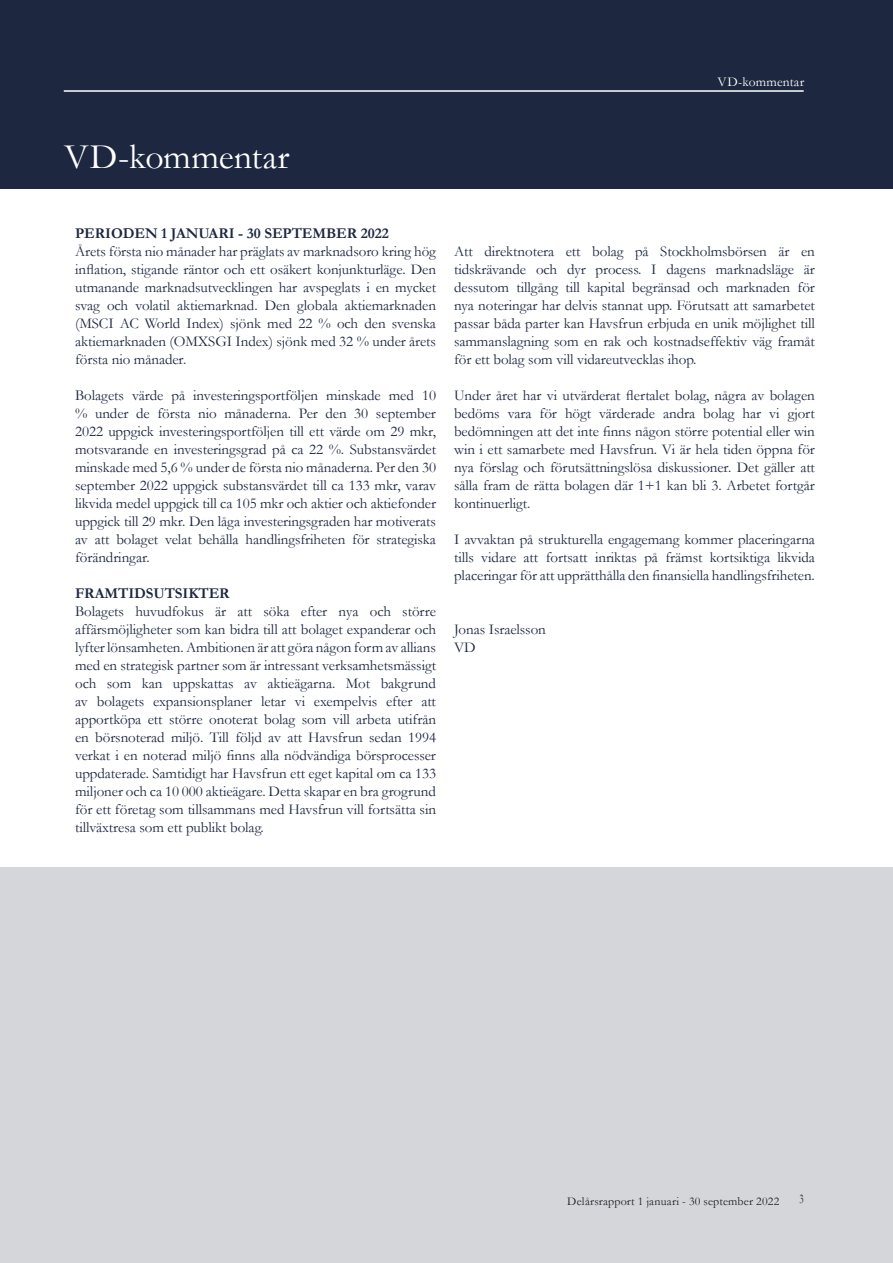
<style>
.page{position:relative;width:893px;height:1263px;background:#fff}
.page>*{position:absolute;margin:0;border:0;box-sizing:border-box;transform-origin:0 0}
.Sidrubriker{font:36px "Garamond";color:#fff}
.löpande_text{font:15px/18px "Garamond";letter-spacing:-.005em;color:#1d273f;text-align:justify}
.löpande_text-2{font:700 15px "Garamond";letter-spacing:-.005em;color:#1d273f}
.Rubbe{font:13.5px "Garamond";letter-spacing:.015em;color:#fff}
.t1{font:13.5px "Garamond";color:#231f20;scale:.67 1}
.t2{font:12px "Garamond";letter-spacing:.015em;color:#231f20}
</style>
<div class="page">
<hr style="left:0;top:867px;width:1px;height:396px;background:#1d273f">
<div style="left:0;top:0;width:893px;height:189px;background:#1d273f"></div>
<hr style="left:64px;top:90px;width:740px;height:2px;background:#fff">
<div style="left:0;top:868px;width:893px;height:395px;background:#d4d6da"></div>
<p class="Sidrubriker" style="left:64px;top:132px;width:227px">VD-kommentar</p>
<p class="Rubbe" style="left:718px;top:73px;width:88px">VD-kommentar</p>
<p class="löpande_text-2" style="left:75px;top:223px;width:315px">PERIODEN 1 JANUARI - 30 SEPTEMBER 2022</p>
<p class="löpande_text" style="left:75px;top:242px;width:362px">Årets första nio månader har präglats av marknadsoro kring hög inflation, stigande räntor och ett osäkert konjunkturläge. Den utmanande marknadsutvecklingen har avspeglats i en mycket svag och volatil aktiemarknad. Den globala aktiemarknaden (MSCI AC World Index) sjönk med 22 % och den svenska aktiemarknaden (OMXSGI Index) sjönk med 32 % under årets första nio månader.</p>
<p class="löpande_text" style="left:75px;top:386px;width:362px">Bolagets värde på investeringsportföljen minskade med 10 % under de första nio månaderna. Per den 30 september 2022 uppgick investeringsportföljen till ett värde om 29 mkr, motsvarande en investeringsgrad på ca 22 %. Substansvärdet minskade med 5,6 % under de första nio månaderna. Per den 30 september 2022 uppgick substansvärdet till ca 133 mkr, varav likvida medel uppgick till ca 105 mkr och aktier och aktiefonder uppgick till 29 mkr. Den låga investeringsgraden har motiverats av att bolaget velat behålla handlingsfriheten för strategiska förändringar.</p>
<p class="löpande_text-2" style="left:75px;top:583px;width:156px">FRAMTIDSUTSIKTER</p>
<p class="löpande_text" style="left:75px;top:602px;width:362px">Bolagets huvudfokus är att söka efter nya och större affärsmöjligheter som kan bidra till att bolaget expanderar och lyfter lönsamheten. Ambitionen är att göra någon form av allians med en strategisk partner som är intressant verksamhetsmässigt och som kan uppskattas av aktieägarna. Mot bakgrund av bolagets expansionsplaner letar vi exempelvis efter att apportköpa ett större onoterat bolag som vill arbeta utifrån en börsnoterad miljö. Till följd av att Havsfrun sedan 1994 verkat i en noterad miljö finns alla nödvändiga börsprocesser uppdaterade. Samtidigt har Havsfrun ett eget kapital om ca 133 miljoner och ca 10 000 aktieägare. Detta skapar en bra grogrund för ett företag som tillsammans med Havsfrun vill fortsätta sin tillväxtresa som ett publikt bolag.</p>
<p class="löpande_text" style="left:454px;top:242px;width:362px">Att direktnotera ett bolag på Stockholmsbörsen är en tidskrävande och dyr process. I dagens marknadsläge är dessutom tillgång till kapital begränsad och marknaden för nya noteringar har delvis stannat upp. Förutsatt att samarbetet passar båda parter kan Havsfrun erbjuda en unik möjlighet till sammanslagning som en rak och kostnadseffektiv väg framåt för ett bolag som vill vidareutvecklas ihop.</p>
<p class="löpande_text" style="left:454px;top:386px;width:362px">Under året har vi utvärderat flertalet bolag, några av bolagen bedöms vara för högt värderade andra bolag har vi gjort bedömningen att det inte finns någon större potential eller win win i ett samarbete med Havsfrun. Vi är hela tiden öppna för nya förslag och förutsättningslösa diskussioner. Det gäller att sålla fram de rätta bolagen där 1+1 kan bli 3. Arbetet fortgår kontinuerligt.</p>
<p class="löpande_text" style="left:454px;top:530px;width:362px">I avvaktan på strukturella engagemang kommer placeringarna tills vidare att fortsatt inriktas på främst kortsiktiga likvida placeringar för att upprätthålla den finansiella handlingsfriheten.</p>
<p class="löpande_text" style="left:454px;top:620px;width:93px">Jonas Israelsson</p>
<p class="löpande_text" style="left:454px;top:638px;width:23px">VD</p>
<p class="t2" style="left:567px;top:1193px;width:214px">Delårsrapport 1 januari - 30 september 2022</p>
<p class="t1" style="left:799px;top:1190px;width:8px">3</p>
</div>
